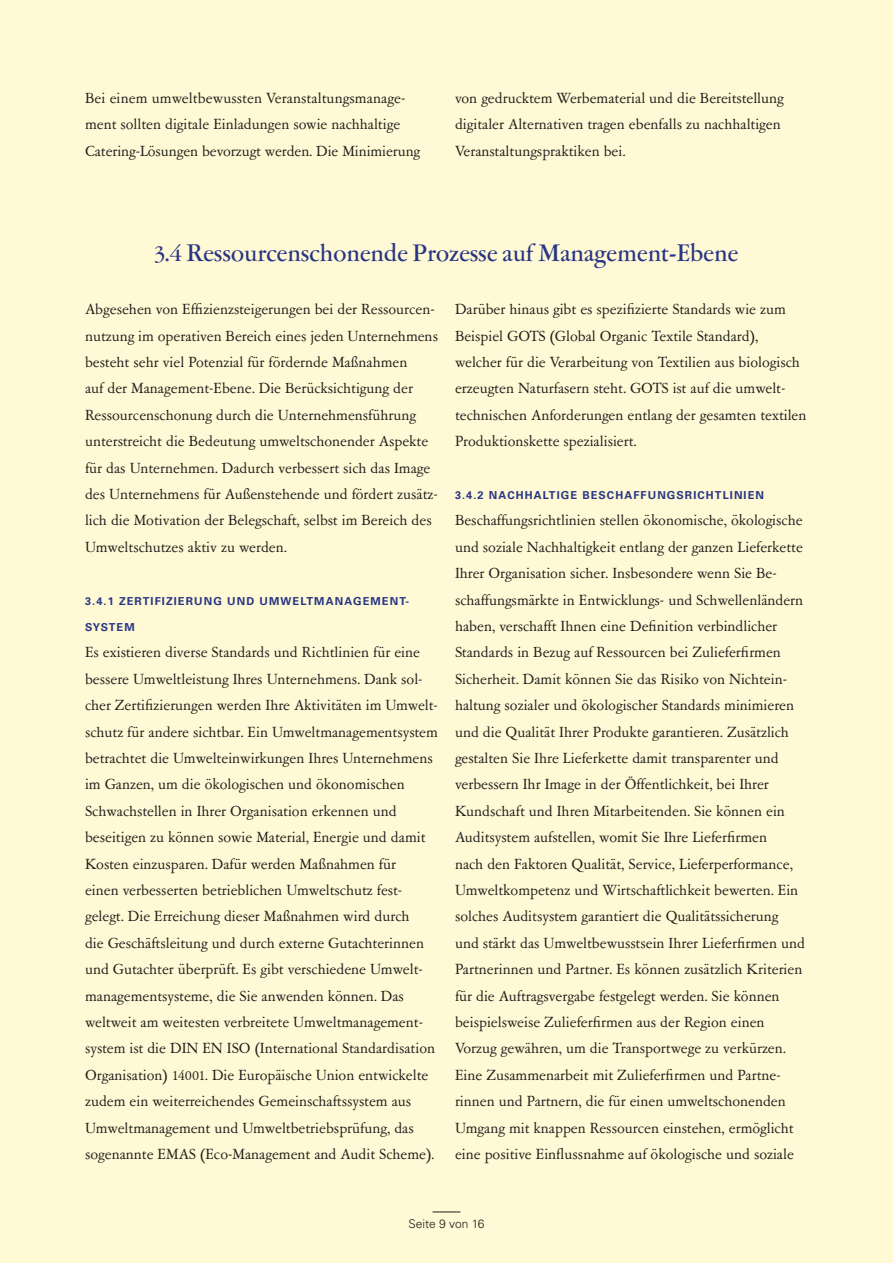
<style>
.page{position:relative;width:893px;height:1263px;background:#fff9d5}
.page>*{position:absolute;margin:0;border:0;box-sizing:border-box;transform-origin:0 0}
.H_H3_Unterkapitel{font:500 27px "Garamont Amst SHOP";letter-spacing:.015em;color:#283583}
.P_P_Fliesstext{font:16.5px/26.4px "Garamont Amst SB";color:#1d1d1b}
.t1{font:300 12px "Univers LT Pro 45";color:#1d1d1b}
.H_H4_Zwischenhead{font:700 10.95px "Univers LT Pro 65";letter-spacing:.1em;color:#283583}
</style>
<div class="page">
<svg style="left:433px;top:1211px;width:27px;height:1px"></svg>
<p class="P_P_Fliesstext" style="left:85px;top:85px;width:337px">Bei einem umweltbewussten Veranstaltungsmanage&shy;ment sollten digitale Einladungen sowie nachhaltige<br>Catering-Lösungen bevorzugt werden. Die Minimierung</p>
<p class="P_P_Fliesstext" style="left:455px;top:85px;width:330px">von gedrucktem Werbematerial und die Bereitstellung digitaler Alternativen tragen ebenfalls zu nachhaltigen<br>Veranstaltungspraktiken bei.</p>
<h3 class="H_H3_Unterkapitel" style="left:155px;top:240px;width:585px">3.4 Ressourcenschonende Prozesse auf Management-Ebene</h3>
<p class="P_P_Fliesstext" style="left:85px;top:297px;width:354px">Abgesehen von Effizienzsteigerungen bei der Ressourcen&shy;nutzung im operativen Bereich eines jeden Unternehmens besteht sehr viel Potenzial für fördernde Maßnahmen<br>auf der Management-Ebene. Die Berücksichtigung der Ressourcenschonung durch die Unternehmensführung unterstreicht die Bedeutung umweltschonender Aspekte für das Unternehmen. Dadurch verbessert sich das Image des Unternehmens für Außenstehende und fördert zusätz&shy;lich die Motivation der Belegschaft, selbst im Bereich des Umweltschutzes aktiv zu werden.</p>
<p class="P_P_Fliesstext" style="left:455px;top:297px;width:353px">Darüber hinaus gibt es spezifizierte Standards wie zum Beispiel GOTS (Global Organic Textile Standard), welcher für die Verarbeitung von Textilien aus biologisch erzeugten Naturfasern steht. GOTS ist auf die umwelt&shy;technischen Anforderungen entlang der gesamten textilen Produktionskette spezialisiert.</p>
<h4 class="H_H4_Zwischenhead" style="left:455px;top:489px;width:311px">3.4.2 NACHHALTIGE BESCHAFFUNGSRICHTLINIEN</h4>
<p class="P_P_Fliesstext" style="left:455px;top:508px;width:351px">Beschaffungsrichtlinien stellen ökonomische, ökologische und soziale Nachhaltigkeit entlang der ganzen Lieferkette Ihrer Organisation sicher. Insbesondere wenn Sie Be&shy;schaffungsmärkte in Entwicklungs- und Schwellenländern haben, verschafft Ihnen eine Definition verbindlicher Standards in Bezug auf Ressourcen bei Zulieferfirmen Sicherheit. Damit können Sie das Risiko von Nichtein&shy;haltung sozialer und ökologischer Standards minimieren und die Qualität Ihrer Produkte garantieren. Zusätzlich gestalten Sie Ihre Lieferkette damit transparenter und verbessern Ihr Image in der Öffentlichkeit, bei Ihrer Kundschaft und Ihren Mitarbeitenden. Sie können ein Auditsystem aufstellen, womit Sie Ihre Lieferfirmen<br>nach den Faktoren Qualität, Service, Lieferperformance, Umweltkompetenz und Wirtschaftlichkeit bewerten. Ein solches Auditsystem garantiert die Qualitätssicherung und stärkt das Umweltbewusstsein Ihrer Lieferfirmen und Partnerinnen und Partner. Es können zusätzlich Kriterien für die Auftragsvergabe festgelegt werden. Sie können beispielsweise Zulieferfirmen aus der Region einen Vorzug gewähren, um die Transportwege zu verkürzen.<br>Eine Zusammenarbeit mit Zulieferfirmen und Partne&shy;rinnen und Partnern, die für einen umweltschonenden Umgang mit knappen Ressourcen einstehen, ermöglicht eine positive Einflussnahme auf ökologische und soziale</p>
<h4 class="H_H4_Zwischenhead" style="left:85px;top:594px;width:325px">3.4.1 ZERTIFIZIERUNG UND UMWELTMANAGEMENT-</h4>
<h4 class="H_H4_Zwischenhead" style="left:85px;top:621px;width:51px">SYSTEM</h4>
<p class="P_P_Fliesstext" style="left:85px;top:640px;width:354px">Es existieren diverse Standards und Richtlinien für eine bessere Umweltleistung Ihres Unternehmens. Dank sol&shy;cher Zertifizierungen werden Ihre Aktivitäten im Umwelt&shy;schutz für andere sichtbar. Ein Umweltmanagementsystem betrachtet die Umwelteinwirkungen Ihres Unternehmens im Ganzen, um die ökologischen und ökonomischen Schwachstellen in Ihrer Organisation erkennen und beseitigen zu können sowie Material, Energie und damit Kosten einzusparen. Dafür werden Maßnahmen für<br>einen verbesserten betrieblichen Umweltschutz fest&shy;gelegt. Die Erreichung dieser Maßnahmen wird durch<br>die Geschäftsleitung und durch externe Gutachterinnen und Gutachter überprüft. Es gibt verschiedene Umwelt&shy;managementsysteme, die Sie anwenden können. Das weltweit am weitesten verbreitete Umweltmanagement&shy;system ist die DIN EN ISO (International Standardisation Organisation) 14001. Die Europäische Union entwickelte zudem ein weiterreichendes Gemeinschaftssystem aus Umweltmanagement und Umweltbetriebsprüfung, das sogenannte EMAS (Eco-Management and Audit Scheme).</p>
<p class="t1" style="left:409px;top:1216px;width:77px">Seite 9 von 16</p>
</div>
